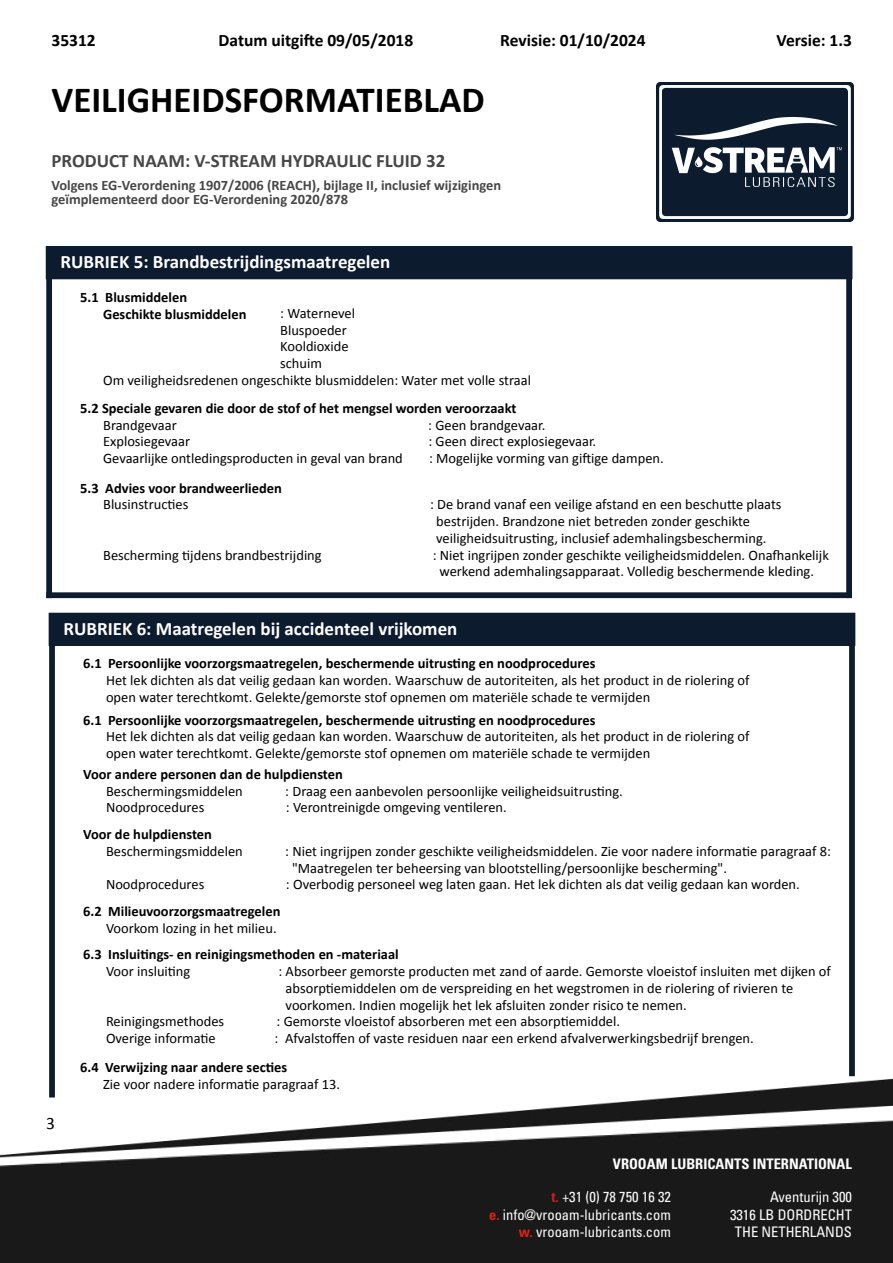
<style>
.page{position:relative;width:893px;height:1263px;background:#fff}
.page>*{position:absolute;margin:0;border:0;box-sizing:border-box;transform-origin:0 0}
.t1{font:700 36.9px "Calibri";color:#000}
.t2{font:700 18.9px "Calibri";color:#fff}
.t3{font:700 18.9px "Calibri";color:#474747}
.t4{font:700 17.4px "Calibri";color:#000}
.t5{font:17.4px "Calibri";color:#000}
.t6{font:condensed 14.55px/17.4px "Univers LT Pro";color:#fff;text-align:right}
.t7{font:700 condensed 14.55px "Univers LT Pro";color:#fff}
.t8{font:14.4px/16.8px "Calibri";color:#000}
.t9{font:700 14.4px/16.8px "Calibri";color:#000}
.t10{font:700 14.4px/13.2px "Calibri";color:#474747}
.s1{font-weight:700;color:#cc2018}
.s2{font-weight:700;color:#e12118}
</style>
<div class="page">
<div style="left:0;top:1190px;width:893px;height:73px;background:#191919"></div>
<img style="left:0;top:1076px;width:893px;height:114px">
<div style="left:46px;top:247px;width:806px;height:32px;background:#0d1b2f"></div>
<div style="left:46px;top:246px;width:806px;height:33px;border:1px solid #0d1b2f"></div>
<div style="left:46px;top:247px;width:6px;height:351px;background:#0d1b2f"></div>
<div style="left:846px;top:247px;width:6px;height:351px;background:#0d1b2f"></div>
<div style="left:46px;top:592px;width:803px;height:6px;background:#0d1b2f"></div>
<div style="left:49px;top:613px;width:806px;height:32px;background:#0d1b2f"></div>
<div style="left:49px;top:613px;width:6px;height:484px;background:#0d1b2f"></div>
<div style="left:849px;top:613px;width:6px;height:463px;background:#0d1b2f"></div>
<img style="left:656px;top:82px;width:197px;height:139px">
<p class="t4" style="left:52px;top:28px;width:46px">35312</p>
<p class="t4" style="left:219px;top:28px;width:196px">Datum uitgifte 09/05/2018</p>
<p class="t4" style="left:500px;top:28px;width:147px">Revisie: 01/10/2024</p>
<p class="t4" style="left:777px;top:28px;width:77px">Versie: 1.3</p>
<h1 class="t1" style="left:52px;top:74px;width:435px">VEILIGHEIDSFORMATIEBLAD</h1>
<h2 class="t3" style="left:52px;top:147px;width:395px">PRODUCT NAAM: V-STREAM HYDRAULIC FLUID 32</h2>
<p class="t10" style="left:52px;top:178px;width:451px">Volgens EG-Verordening 1907/2006 (REACH), bijlage II, inclusief wijzigingen geïmplementeerd door EG-Verordening 2020/878</p>
<h2 class="t2" style="left:61px;top:248px;width:331px">RUBRIEK 5: Brandbestrijdingsmaatregelen</h2>
<p class="t9" style="left:103px;top:288px;width:145px;text-indent:-23px">5.1 Blusmiddelen<br>Geschikte blusmiddelen</p>
<p class="t8" style="left:280px;top:304px;width:76px">: Waternevel</p>
<p class="t8" style="left:280px;top:321px;width:68px">Bluspoeder</p>
<p class="t8" style="left:280px;top:338px;width:70px">Kooldioxide</p>
<p class="t8" style="left:280px;top:355px;width:43px">schuim</p>
<p class="t8" style="left:103px;top:371px;width:429px">Om veiligheidsredenen ongeschikte blusmiddelen: Water met volle straal</p>
<p class="t9" style="left:80px;top:399px;width:438px">5.2 Speciale gevaren die door de stof of het mengsel worden veroorzaakt</p>
<p class="t8" style="left:103px;top:416px;width:75px">Brandgevaar</p>
<p class="t8" style="left:428px;top:416px;width:119px">: Geen brandgevaar.</p>
<p class="t8" style="left:103px;top:433px;width:88px">Explosiegevaar</p>
<p class="t8" style="left:428px;top:433px;width:169px">: Geen direct explosiegevaar.</p>
<p class="t8" style="left:103px;top:450px;width:301px">Gevaarlijke ontledingsproducten in geval van brand</p>
<p class="t8" style="left:429px;top:450px;width:236px">: Mogelijke vorming van giftige dampen.</p>
<p class="t9" style="left:80px;top:479px;width:203px">5.3 Advies voor brandweerlieden</p>
<p class="t8" style="left:103px;top:496px;width:87px">Blusinstructies</p>
<p class="t8" style="left:436px;top:496px;width:347px;text-indent:-6px">: De brand vanaf een veilige afstand en een beschutte plaats bestrijden. Brandzone niet betreden zonder geschikte veiligheidsuitrusting, inclusief ademhalingsbescherming.</p>
<p class="t8" style="left:103px;top:546px;width:220px">Bescherming tijdens brandbestrijding</p>
<p class="t8" style="left:433px;top:546px;width:398px;text-align:center">: Niet ingrijpen zonder geschikte veiligheidsmiddelen. Onafhankelijk werkend ademhalingsapparaat. Volledig beschermende kleding.</p>
<h2 class="t2" style="left:63px;top:615px;width:396px">RUBRIEK 6: Maatregelen bij accidenteel vrijkomen</h2>
<p class="t9" style="left:83px;top:655px;width:514px">6.1 Persoonlijke voorzorgsmaatregelen, beschermende uitrusting en noodprocedures</p>
<p class="t8" style="left:106px;top:672px;width:645px">Het lek dichten als dat veilig gedaan kan worden. Waarschuw de autoriteiten, als het product in de riolering of open water terechtkomt. Gelekte/gemorste stof opnemen om materiële schade te vermijden</p>
<p class="t9" style="left:83px;top:711px;width:514px">6.1 Persoonlijke voorzorgsmaatregelen, beschermende uitrusting en noodprocedures</p>
<p class="t8" style="left:106px;top:728px;width:645px">Het lek dichten als dat veilig gedaan kan worden. Waarschuw de autoriteiten, als het product in de riolering of open water terechtkomt. Gelekte/gemorste stof opnemen om materiële schade te vermijden</p>
<p class="t9" style="left:83px;top:765px;width:261px">Voor andere personen dan de hulpdiensten</p>
<p class="t8" style="left:106px;top:782px;width:138px">Beschermingsmiddelen</p>
<p class="t8" style="left:285px;top:782px;width:339px">: Draag een aanbevolen persoonlijke veiligheidsuitrusting.</p>
<p class="t8" style="left:106px;top:799px;width:100px">Noodprocedures</p>
<p class="t8" style="left:286px;top:799px;width:222px">: Verontreinigde omgeving ventileren.</p>
<p class="t9" style="left:83px;top:825px;width:130px">Voor de hulpdiensten</p>
<p class="t8" style="left:106px;top:842px;width:138px">Beschermingsmiddelen</p>
<p class="t8" style="left:292px;top:842px;width:540px;text-indent:-7px">: Niet ingrijpen zonder geschikte veiligheidsmiddelen. Zie voor nadere informatie paragraaf 8: "Maatregelen ter beheersing van blootstelling/persoonlijke bescherming".</p>
<p class="t8" style="left:106px;top:876px;width:100px">Noodprocedures</p>
<p class="t8" style="left:286px;top:876px;width:515px">: Overbodig personeel weg laten gaan. Het lek dichten als dat veilig gedaan kan worden.</p>
<p class="t9" style="left:83px;top:902px;width:199px">6.2 Milieuvoorzorgsmaatregelen</p>
<p class="t8" style="left:106px;top:919px;width:172px">Voorkom lozing in het milieu.</p>
<p class="t5" style="left:46px;top:1111px;width:10px">3</p>
<p class="t9" style="left:83px;top:946px;width:317px">6.3 Insluitings- en reinigingsmethoden en -materiaal</p>
<p class="t8" style="left:106px;top:962px;width:86px">Voor insluiting</p>
<p class="t8" style="left:286px;top:962px;width:547px;text-indent:-7px">: Absorbeer gemorste producten met zand of aarde. Gemorste vloeistof insluiten met dijken of absorptiemiddelen om de verspreiding en het wegstromen in de riolering of rivieren te voorkomen. Indien mogelijk het lek afsluiten zonder risico te nemen.</p>
<p class="t8" style="left:106px;top:1013px;width:120px">Reinigingsmethodes</p>
<p class="t8" style="left:277px;top:1013px;width:345px">: Gemorste vloeistof absorberen met een absorptiemiddel.</p>
<p class="t8" style="left:106px;top:1029px;width:111px">Overige informatie</p>
<p class="t8" style="left:275px;top:1029px;width:481px">: Afvalstoffen of vaste residuen naar een erkend afvalverwerkingsbedrijf brengen.</p>
<p class="t9" style="left:80px;top:1058px;width:208px">6.4 Verwijzing naar andere secties</p>
<p class="t8" style="left:103px;top:1075px;width:238px">Zie voor nadere informatie paragraaf 13.</p>
<p class="t7" style="left:613px;top:1154px;width:241px">VROOAM LUBRICANTS INTERNATIONAL</p>
<p class="t6" style="left:730px;top:1188px;width:123px">Aventurijn 300<br>3316 LB DORDRECHT<br>THE NETHERLANDS</p>
<p class="t6" style="left:489px;top:1188px;width:183px"><span class="s1">t.</span> +31 (0) 78 750 16 32<br><span class="s2">e.</span> info@vrooam-lubricants.com <span class="s2">w.</span> vrooam-lubricants.com</p>
</div>
